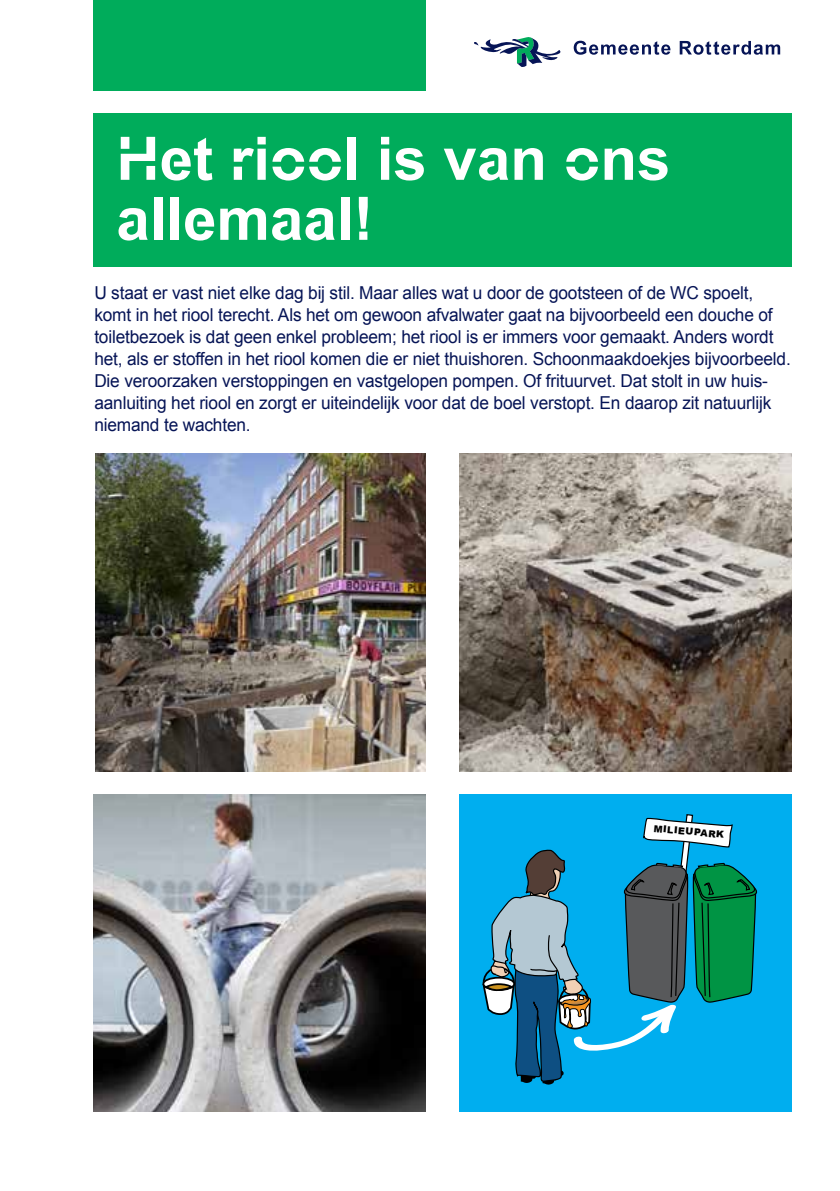
<style>
.page{position:relative;width:840px;height:1191px;background:#fff}
.page>*{position:absolute;margin:0;border:0;box-sizing:border-box;transform-origin:0 0}
.t1{font:700 60px/60px "Arialfor Rotterdam";color:#fff}
.t2{font:17.8px/22px "Arial";letter-spacing:-.01em;color:#061456}
.t3{font:900 9.6px "Arial";color:#000}
</style>
<div class="page">
<div style="left:94px;top:0;width:331px;height:91px;background:#00ac5b"></div>
<div style="left:459px;top:794px;width:332px;height:317px;background:#00aeef"></div>
<svg style="left:573px;top:41px;width:97px;height:14px"></svg>
<svg style="left:679px;top:41px;width:100px;height:14px"></svg>
<svg style="left:474px;top:37px;width:86px;height:30px"></svg>
<div style="left:94px;top:113px;width:697px;height:154px;background:#00ac5b"></div>
<img style="left:94px;top:794px;width:331px;height:317px">
<img style="left:95px;top:454px;width:330px;height:317px">
<svg style="left:482px;top:814px;width:276px;height:270px"></svg>
<img style="left:459px;top:454px;width:332px;height:317px">
<p class="t1" style="left:116px;top:129px;width:555px">Het riool is van ons allemaal!</p>
<p class="t2" style="left:94px;top:282px;width:697px">U staat er vast niet elke dag bij stil. Maar alles wat u door de gootsteen of de WC spoelt, komt in het riool terecht. Als het om gewoon afvalwater gaat na bijvoorbeeld een douche of toiletbezoek is dat geen enkel probleem; het riool is er immers voor gemaakt. Anders wordt het, als er stoffen in het riool komen die er niet thuishoren. Schoonmaakdoekjes bijvoorbeeld.<br>Die veroorzaken verstoppingen en vastgelopen pompen. Of frituurvet. Dat stolt in uw huis&shy;aanluiting het riool en zorgt er uiteindelijk voor dat de boel verstopt. En daarop zit natuurlijk niemand te wachten.</p>
<p class="t3" style="left:654px;top:821px;width:72px;rotate:5deg">MILIEUPARK</p>
</div>
